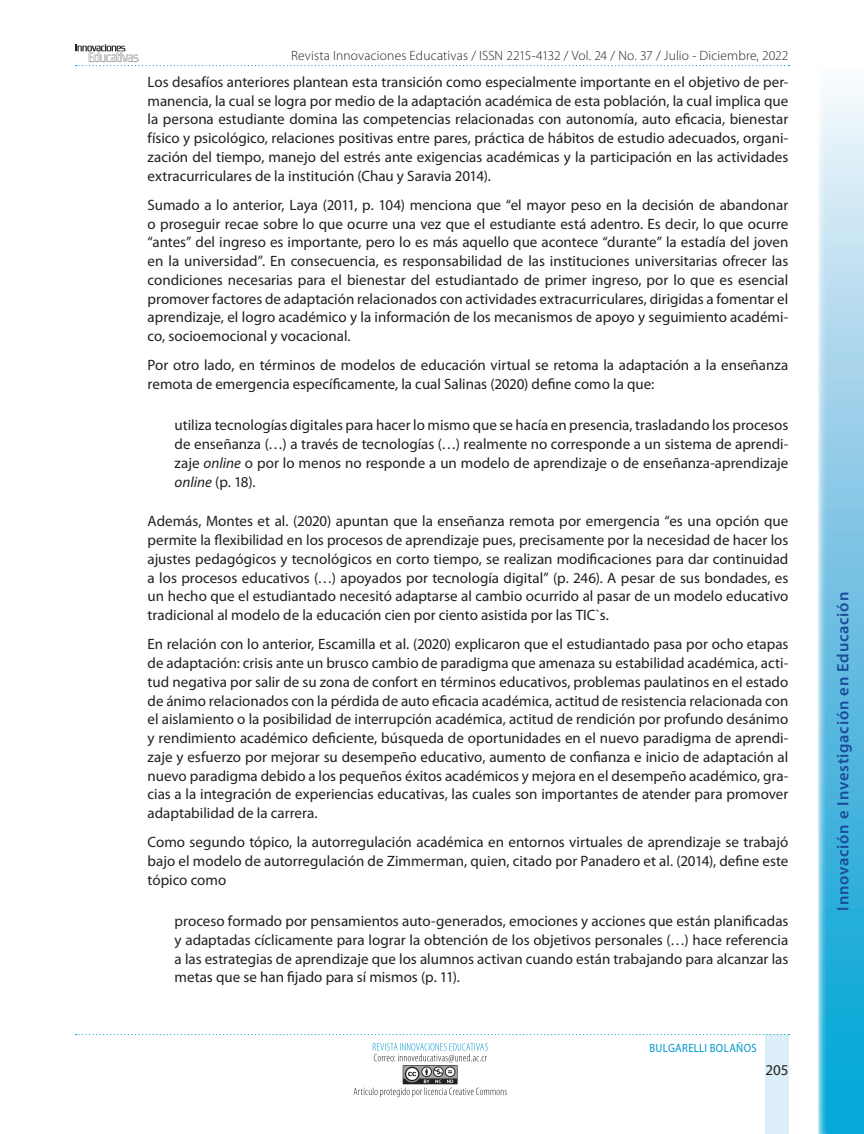
<style>
.page{position:relative;width:864px;height:1134px;background:#fff}
.page>*{position:absolute;margin:0;border:0;box-sizing:border-box;transform-origin:0 0}
.t1{font:600 16.5px "Myriad Pro";letter-spacing:.045em;color:#1a4c99}
.t2{font:15px/18.8px "Myriad Pro";color:#231f20;text-align:justify}
.t3{font:300 13.5px "Myriad Pro";letter-spacing:.01em;color:#231f20}
.t4{font:12px "Myriad Pro";letter-spacing:.025em;color:#0097ce;scale:.9 1}
.s1{font-style:italic}
</style>
<div class="page">
<svg style="left:76px;top:44px;width:713px;height:22px"></svg>
<div style="left:765px;top:1034px;width:23px;height:100px;background:#dceef7"></div>
<svg style="left:76px;top:1034px;width:713px;height:1px"></svg>
<svg style="left:354px;top:1043px;width:153px;height:54px"></svg>
<svg style="left:818px;top:91px;width:46px;height:1043px;background:#79c7e6"></svg>
<p class="t3" style="left:291px;top:48px;width:499px">Revista Innovaciones Educativas / ISSN 2215-4132 / Vol. 24 / No. 37 / Julio - Diciembre, 2022</p>
<p class="t2" style="left:148px;top:73px;width:642px">Los desafíos anteriores plantean esta transición como especialmente importante en el objetivo de per&shy;manencia, la cual se logra por medio de la adaptación académica de esta población, la cual implica que la persona estudiante domina las competencias relacionadas con autonomía, auto eficacia, bienestar físico y psicológico, relaciones positivas entre pares, práctica de hábitos de estudio adecuados, organi&shy;zación del tiempo, manejo del estrés ante exigencias académicas y la participación en las actividades extracurriculares de la institución (Chau y Saravia 2014).</p>
<p class="t2" style="left:148px;top:196px;width:642px">Sumado a lo anterior, Laya (2011, p. 104) menciona que “el mayor peso en la decisión de abandonar o proseguir recae sobre lo que ocurre una vez que el estudiante está adentro. Es decir, lo que ocurre “antes” del ingreso es importante, pero lo es más aquello que acontece “durante” la estadía del joven en la universidad”. En consecuencia, es responsabilidad de las instituciones universitarias ofrecer las condiciones necesarias para el bienestar del estudiantado de primer ingreso, por lo que es esencial promover factores de adaptación relacionados con actividades extracurriculares, dirigidas a fomentar el aprendizaje, el logro académico y la información de los mecanismos de apoyo y seguimiento académi&shy;co, socioemocional y vocacional.</p>
<p class="t2" style="left:148px;top:356px;width:642px">Por otro lado, en términos de modelos de educación virtual se retoma la adaptación a la enseñanza remota de emergencia específicamente, la cual Salinas (2020) define como la que:</p>
<p class="t2" style="left:175px;top:416px;width:615px">utiliza tecnologías digitales para hacer lo mismo que se hacía en presencia, trasladando los procesos de enseñanza (…) a través de tecnologías (…) realmente no corresponde a un sistema de aprendi&shy;zaje <span class="s1">online</span> o por lo menos no responde a un modelo de aprendizaje o de enseñanza-aprendizaje <span class="s1">online</span> (p. 18).</p>
<p class="t2" style="left:148px;top:512px;width:642px">Además, Montes et al. (2020) apuntan que la enseñanza remota por emergencia “es una opción que permite la flexibilidad en los procesos de aprendizaje pues, precisamente por la necesidad de hacer los ajustes pedagógicos y tecnológicos en corto tiempo, se realizan modificaciones para dar continuidad a los procesos educativos (…) apoyados por tecnología digital” (p. 246). A pesar de sus bondades, es un hecho que el estudiantado necesitó adaptarse al cambio ocurrido al pasar de un modelo educativo tradicional al modelo de la educación cien por ciento asistida por las TIC`s.</p>
<p class="t2" style="left:148px;top:635px;width:642px">En relación con lo anterior, Escamilla et al. (2020) explicaron que el estudiantado pasa por ocho etapas de adaptación: crisis ante un brusco cambio de paradigma que amenaza su estabilidad académica, acti&shy;tud negativa por salir de su zona de confort en términos educativos, problemas paulatinos en el estado de ánimo relacionados con la pérdida de auto eficacia académica, actitud de resistencia relacionada con el aislamiento o la posibilidad de interrupción académica, actitud de rendición por profundo desánimo y rendimiento académico deficiente, búsqueda de oportunidades en el nuevo paradigma de aprendi&shy;zaje y esfuerzo por mejorar su desempeño educativo, aumento de confianza e inicio de adaptación al nuevo paradigma debido a los pequeños éxitos académicos y mejora en el desempeño académico, gra&shy;cias a la integración de experiencias educativas, las cuales son importantes de atender para promover adaptabilidad de la carrera.</p>
<p class="t2" style="left:148px;top:833px;width:642px">Como segundo tópico, la autorregulación académica en entornos virtuales de aprendizaje se trabajó bajo el modelo de autorregulación de Zimmerman, quien, citado por Panadero et al. (2014), define este tópico como</p>
<p class="t2" style="left:175px;top:912px;width:615px">proceso formado por pensamientos auto-generados, emociones y acciones que están planificadas y adaptadas cíclicamente para lograr la obtención de los objetivos personales (…) hace referencia a las estrategias de aprendizaje que los alumnos activan cuando están trabajando para alcanzar las metas que se han fijado para sí mismos (p. 11).</p>
<p class="t4" style="left:649px;top:1041px;width:121px">BULGARELLI BOLAÑOS</p>
<p class="t2" style="left:766px;top:1060px;width:24px">205</p>
<p class="t1" style="left:834px;top:911px;width:320px;rotate:-90deg">Innovación e Investigación en Educación</p>
</div>
